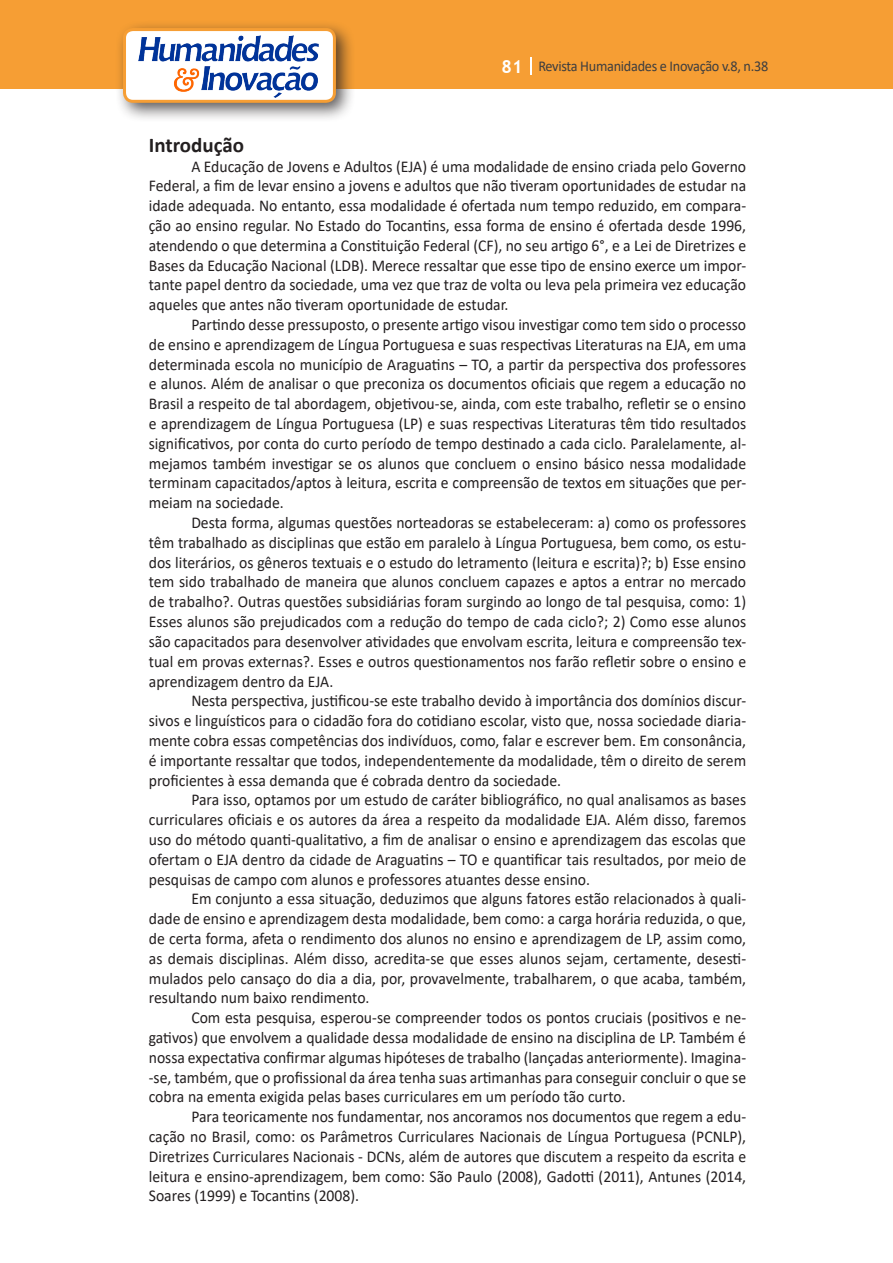
<style>
.page{position:relative;width:893px;height:1263px;background:#fff}
.page>*{position:absolute;margin:0;border:0;box-sizing:border-box;transform-origin:0 0}
.Titulo_2{font:700 21px "Calibri";color:#231f20}
.Texto{font:16.5px/19.8px "Calibri";color:#231f20;text-align:justify;scale:.95 1}
.t1{font:15px "Calibri";letter-spacing:-.02em;color:#3e3e3f;scale:.95 1}
.s1{font-family:"Trebuchet MS";font-weight:700;font-size:18px;color:#fff}
</style>
<div class="page">
<div style="left:0;top:0;width:893px;height:88px;background:#f69e34"></div>
<svg style="left:530px;top:57px;width:2px;height:18px"></svg>
<div style="left:115px;top:20px;width:241px;height:103px;background:#231f20;opacity:.75"></div>
<div style="left:125px;top:30px;width:209px;height:71px;background:#fff;border-radius:9px"></div>
<img style="left:138px;top:35px;width:181px;height:62px">
<div style="left:123px;top:28px;width:213px;height:75px;border:3px solid #f69e34;border-radius:9px"></div>
<p class="t1" style="left:501px;top:56px;width:282px"><span class="s1">81</span> Revista Humanidades e Inovação v.8, n.38</p>
<p class="Titulo_2" style="left:149px;top:130px;width:97px">Introdução</p>
<p class="Texto" style="left:149px;top:156px;width:630px;text-indent:43px">A Educação de Jovens e Adultos (EJA) é uma modalidade de ensino criada pelo Governo Federal, a fim de levar ensino a jovens e adultos que não tiveram oportunidades de estudar na idade adequada. No entanto, essa modalidade é ofertada num tempo reduzido, em compara&shy;ção ao ensino regular. No Estado do Tocantins, essa forma de ensino é ofertada desde 1996, atendendo o que determina a Constituição Federal (CF), no seu artigo 6°, e a Lei de Diretrizes e Bases da Educação Nacional (LDB). Merece ressaltar que esse tipo de ensino exerce um impor&shy;tante papel dentro da sociedade, uma vez que traz de volta ou leva pela primeira vez educação aqueles que antes não tiveram oportunidade de estudar.</p>
<p class="Texto" style="left:149px;top:314px;width:630px;text-indent:43px">Partindo desse pressuposto, o presente artigo visou investigar como tem sido o processo de ensino e aprendizagem de Língua Portuguesa e suas respectivas Literaturas na EJA, em uma determinada escola no município de Araguatins – TO, a partir da perspectiva dos professores e alunos. Além de analisar o que preconiza os documentos oficiais que regem a educação no Brasil a respeito de tal abordagem, objetivou-se, ainda, com este trabalho, refletir se o ensino e aprendizagem de Língua Portuguesa (LP) e suas respectivas Literaturas têm tido resultados significativos, por conta do curto período de tempo destinado a cada ciclo. Paralelamente, al&shy;mejamos também investigar se os alunos que concluem o ensino básico nessa modalidade terminam capacitados/aptos à leitura, escrita e compreensão de textos em situações que per&shy;meiam na sociedade.</p>
<p class="Texto" style="left:149px;top:512px;width:630px;text-indent:43px">Desta forma, algumas questões norteadoras se estabeleceram: a) como os professores têm trabalhado as disciplinas que estão em paralelo à Língua Portuguesa, bem como, os estu&shy;dos literários, os gêneros textuais e o estudo do letramento (leitura e escrita)?; b) Esse ensino tem sido trabalhado de maneira que alunos concluem capazes e aptos a entrar no mercado de trabalho?. Outras questões subsidiárias foram surgindo ao longo de tal pesquisa, como: 1)<br>Esses alunos são prejudicados com a redução do tempo de cada ciclo?; 2) Como esse alunos são capacitados para desenvolver atividades que envolvam escrita, leitura e compreensão tex&shy;tual em provas externas?. Esses e outros questionamentos nos farão refletir sobre o ensino e aprendizagem dentro da EJA.</p>
<p class="Texto" style="left:149px;top:690px;width:630px;text-indent:43px">Nesta perspectiva, justificou-se este trabalho devido à importância dos domínios discur&shy;sivos e linguísticos para o cidadão fora do cotidiano escolar, visto que, nossa sociedade diaria&shy;mente cobra essas competências dos indivíduos, como, falar e escrever bem. Em consonância, é importante ressaltar que todos, independentemente da modalidade, têm o direito de serem proficientes à essa demanda que é cobrada dentro da sociedade.</p>
<p class="Texto" style="left:149px;top:789px;width:630px;text-indent:43px">Para isso, optamos por um estudo de caráter bibliográfico, no qual analisamos as bases curriculares oficiais e os autores da área a respeito da modalidade EJA. Além disso, faremos uso do método quanti-qualitativo, a fim de analisar o ensino e aprendizagem das escolas que ofertam o EJA dentro da cidade de Araguatins – TO e quantificar tais resultados, por meio de pesquisas de campo com alunos e professores atuantes desse ensino.</p>
<p class="Texto" style="left:149px;top:888px;width:630px;text-indent:43px">Em conjunto a essa situação, deduzimos que alguns fatores estão relacionados à quali&shy;dade de ensino e aprendizagem desta modalidade, bem como: a carga horária reduzida, o que, de certa forma, afeta o rendimento dos alunos no ensino e aprendizagem de LP, assim como, as demais disciplinas. Além disso, acredita-se que esses alunos sejam, certamente, desesti&shy;mulados pelo cansaço do dia a dia, por, provavelmente, trabalharem, o que acaba, também, resultando num baixo rendimento.</p>
<p class="Texto" style="left:149px;top:1007px;width:630px;text-indent:43px">Com esta pesquisa, esperou-se compreender todos os pontos cruciais (positivos e ne&shy;gativos) que envolvem a qualidade dessa modalidade de ensino na disciplina de LP. Também é nossa expectativa confirmar algumas hipóteses de trabalho (lançadas anteriormente). Imagina--se, também, que o profissional da área tenha suas artimanhas para conseguir concluir o que se cobra na ementa exigida pelas bases curriculares em um período tão curto.</p>
<p class="Texto" style="left:149px;top:1106px;width:630px;text-indent:43px">Para teoricamente nos fundamentar, nos ancoramos nos documentos que regem a edu&shy;cação no Brasil, como: os Parâmetros Curriculares Nacionais de Língua Portuguesa (PCNLP), Diretrizes Curriculares Nacionais - DCNs, além de autores que discutem a respeito da escrita e leitura e ensino-aprendizagem, bem como: São Paulo (2008), Gadotti (2011), Antunes (2014, Soares (1999) e Tocantins (2008).</p>
</div>
